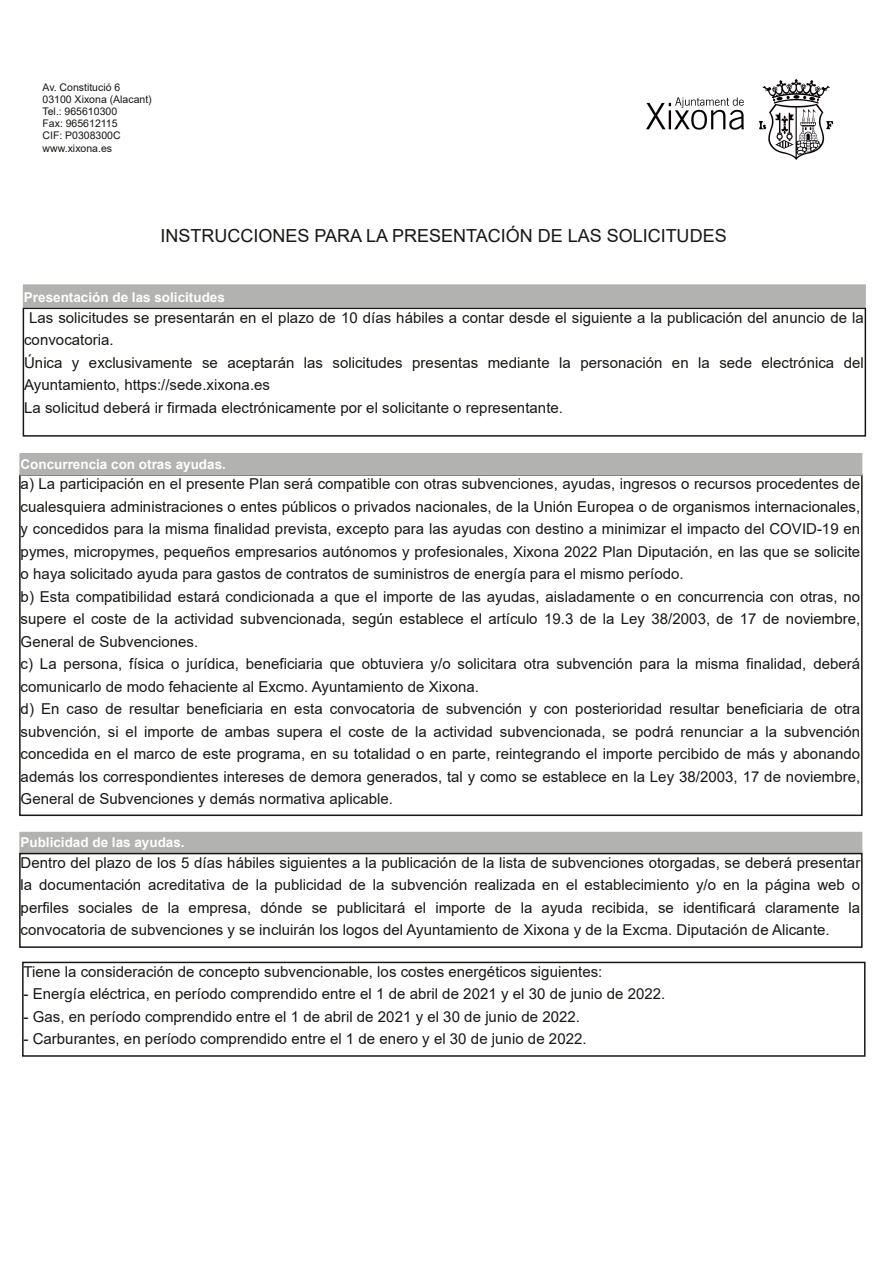
<style>
.page{position:relative;width:893px;height:1263px;background:#fff}
.page>*{position:absolute;margin:0;border:0;box-sizing:border-box;transform-origin:0 0}
.t1{font:18px "Arial";color:#181715}
.t2{font:15px/22.5px "Arial";letter-spacing:.005em;color:#181715}
.t3{font:700 13.5px "Arial";color:#fff}
.t4{font:10.5px/12px "Arial";color:#181715}
</style>
<div class="page">
<img style="left:646px;top:79px;width:188px;height:81px">
<div style="left:23px;top:285px;width:842px;height:21px;background:#b2b2b1"></div>
<div style="left:23px;top:284px;width:843px;height:23px;border:1px solid #b2b2b1"></div>
<div style="left:23px;top:308px;width:843px;height:129px;border:2px solid #181715"></div>
<div style="left:20px;top:454px;width:842px;height:21px;background:#b2b2b1"></div>
<div style="left:19px;top:453px;width:843px;height:23px;border:1px solid #b2b2b1"></div>
<div style="left:20px;top:832px;width:842px;height:21px;background:#b2b2b1"></div>
<div style="left:19px;top:832px;width:843px;height:22px;border:1px solid #b2b2b1"></div>
<div style="left:19px;top:853px;width:844px;height:95px;border:2px solid #181715"></div>
<div style="left:22px;top:962px;width:843px;height:95px;border:2px solid #181715"></div>
<p class="t4" style="left:43px;top:82px;width:111px">Av. Constitució 6<br>03100 Xixona (Alacant)<br>Tel.: 965610300<br>Fax: 965612115<br>CIF: P0308300C www.xixona.es</p>
<p class="t1" style="left:160px;top:225px;width:568px">INSTRUCCIONES PARA LA PRESENTACIÓN DE LAS SOLICITUDES</p>
<p class="t3" style="left:24px;top:289px;width:203px">Presentación de las solicitudes</p>
<p class="t2" style="left:24px;top:306px;width:841px;text-indent:5px">Las solicitudes se presentarán en el plazo de 10 días hábiles a contar desde el siguiente a la publicación del anuncio de la convocatoria.<br>Única y exclusivamente se aceptarán las solicitudes presentas mediante la personación en la sede electrónica del Ayuntamiento, https://sede.xixona.es<br>La solicitud deberá ir firmada electrónicamente por el solicitante o representante.</p>
<p class="t3" style="left:20px;top:457px;width:207px">Concurrencia con otras ayudas.</p>
<p class="t2" style="left:21px;top:473px;width:841px">a) La participación en el presente Plan será compatible con otras subvenciones, ayudas, ingresos o recursos procedentes de cualesquiera administraciones o entes públicos o privados nacionales, de la Unión Europea o de organismos internacionales, y concedidos para la misma finalidad prevista, excepto para las ayudas con destino a minimizar el impacto del COVID-19 en pymes, micropymes, pequeños empresarios autónomos y profesionales, Xixona 2022 Plan Diputación, en las que se solicite o haya solicitado ayuda para gastos de contratos de suministros de energía para el mismo período.<br>b) Esta compatibilidad estará condicionada a que el importe de las ayudas, aisladamente o en concurrencia con otras, no supere el coste de la actividad subvencionada, según establece el artículo 19.3 de la Ley 38/2003, de 17 de noviembre, General de Subvenciones.<br>c) La persona, física o jurídica, beneficiaria que obtuviera y/o solicitara otra subvención para la misma finalidad, deberá comunicarlo de modo fehaciente al Excmo. Ayuntamiento de Xixona.<br>d) En caso de resultar beneficiaria en esta convocatoria de subvención y con posterioridad resultar beneficiaria de otra subvención, si el importe de ambas supera el coste de la actividad subvencionada, se podrá renunciar a la subvención concedida en el marco de este programa, en su totalidad o en parte, reintegrando el importe percibido de más y abonando además los correspondientes intereses de demora generados, tal y como se establece en la Ley 38/2003, 17 de noviembre, General de Subvenciones y demás normativa aplicable.</p>
<p class="t3" style="left:20px;top:835px;width:166px">Publicidad de las ayudas.</p>
<p class="t2" style="left:21px;top:851px;width:841px;text-align:justify">Dentro del plazo de los 5 días hábiles siguientes a la publicación de la lista de subvenciones otorgadas, se deberá presentar la documentación acreditativa de la publicidad de la subvención realizada en el establecimiento y/o en la página web o perfiles sociales de la empresa, dónde se publicitará el importe de la ayuda recibida, se identificará claramente la convocatoria de subvenciones y se incluirán los logos del Ayuntamiento de Xixona y de la Excma. Diputación de Alicante.</p>
<p class="t2" style="left:24px;top:960px;width:580px">Tiene la consideración de concepto subvencionable, los costes energéticos siguientes:</p>
<p class="t2" style="left:24px;top:983px;width:643px">- Energía eléctrica, en período comprendido entre el 1 de abril de 2021 y el 30 de junio de 2022.</p>
<p class="t2" style="left:24px;top:1005px;width:558px">- Gas, en período comprendido entre el 1 de abril de 2021 y el 30 de junio de 2022.</p>
<p class="t2" style="left:24px;top:1028px;width:565px">- Carburantes, en período comprendido entre el 1 de enero y el 30 de junio de 2022.</p>
</div>
